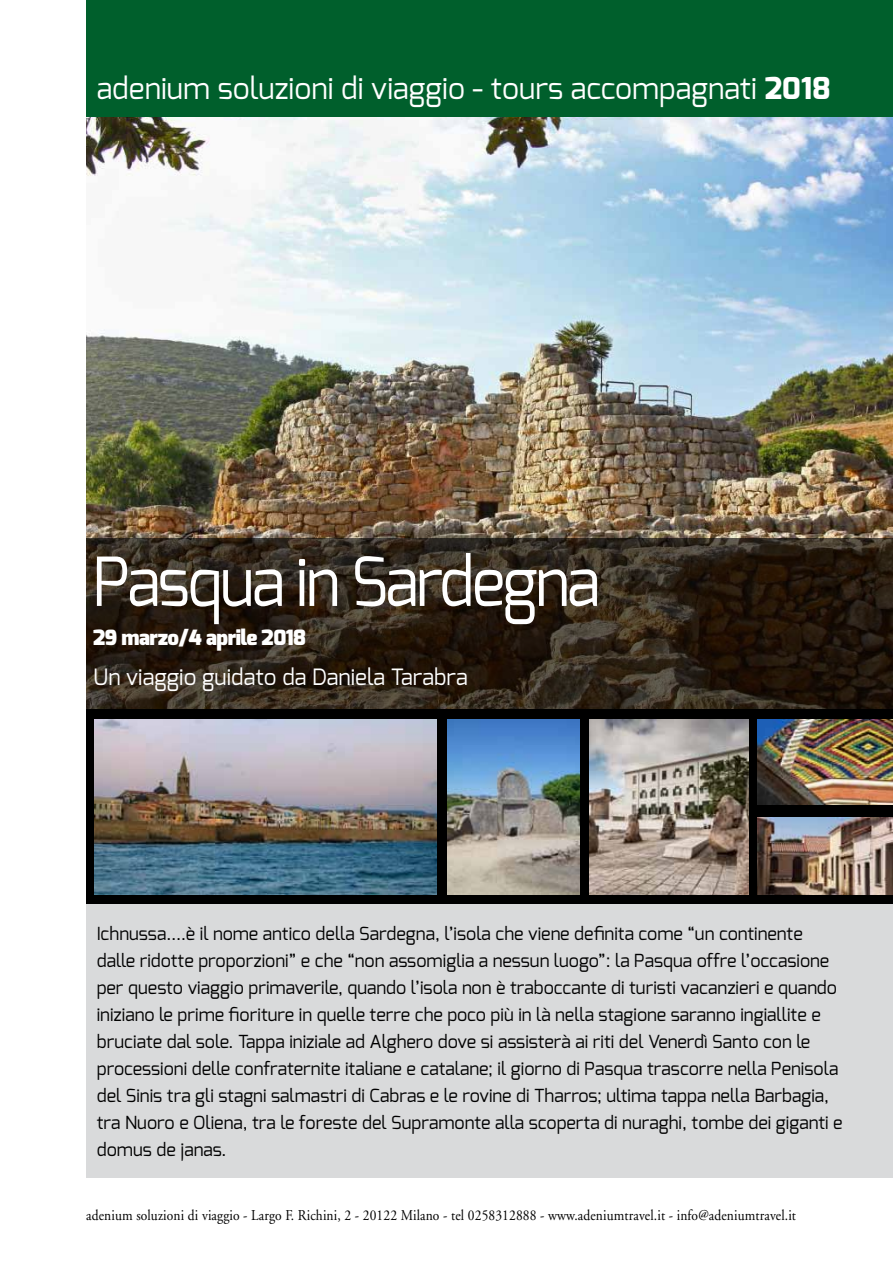
<style>
.page{position:relative;width:893px;height:1263px;background:#fff}
.page>*{position:absolute;margin:0;border:0;box-sizing:border-box;transform-origin:0 0}
.t1{font:67.5px "Exo";letter-spacing:-.04em;color:#fff;scale:.94 1}
.t2{font:30px "Exo";color:#fff}
.t3{font:22.5px "Exo";color:#fff}
.t4{font:900 21px "Exo";letter-spacing:-.025em;color:#fff}
.t5{font:18px/27px "Exo";color:#000}
.t6{font:15px "Adobe Garamond";letter-spacing:.01em;color:#000;scale:.9 1}
.s1{font-weight:800}
</style>
<div class="page">
<div style="left:86px;top:849px;width:807px;height:329px;background:#d9dadb"></div>
<img style="left:86px;top:117px;width:807px;height:421px">
<div style="left:86px;top:710px;width:807px;height:194px;background:#000"></div>
<img style="left:95px;top:719px;width:342px;height:175px">
<img style="left:447px;top:719px;width:133px;height:175px">
<img style="left:589px;top:719px;width:159px;height:175px">
<img style="left:758px;top:719px;width:135px;height:85px">
<img style="left:758px;top:817px;width:135px;height:77px">
<svg style="left:86px;top:538px;width:807px;height:172px;background:#2d2216"></svg>
<div style="left:86px;top:0;width:807px;height:117px;background:#005f2c"></div>
<h2 class="t2" style="left:97px;top:69px;width:736px">adenium soluzioni di viaggio - tours accompagnati <span class="s1">2018</span></h2>
<h1 class="t1" style="left:93px;top:538px;width:541px">Pasqua in Sardegna</h1>
<p class="t4" style="left:93px;top:624px;width:215px">29 marzo/4 aprile 2018</p>
<p class="t3" style="left:93px;top:662px;width:376px">Un viaggio guidato da Daniela Tarabra</p>
<p class="t5" style="left:97px;top:920px;width:747px">Ichnussa….è il nome antico della Sardegna, l’isola che viene definita come “un continente dalle ridotte proporzioni” e che “non assomiglia a nessun luogo”: la Pasqua offre l’occasione per questo viaggio primaverile, quando l’isola non è traboccante di turisti vacanzieri e quando iniziano le prime fioriture in quelle terre che poco più in là nella stagione saranno ingiallite e bruciate dal sole. Tappa iniziale ad Alghero dove si assisterà ai riti del Venerdì Santo con le processioni delle confraternite italiane e catalane; il giorno di Pasqua trascorre nella Penisola del Sinis tra gli stagni salmastri di Cabras e le rovine di Tharros; ultima tappa nella Barbagia, tra Nuoro e Oliena, tra le foreste del Supramonte alla scoperta di nuraghi, tombe dei giganti e domus de janas.</p>
<p class="t6" style="left:86px;top:1207px;width:790px">adenium soluzioni di viaggio - Largo F. Richini, 2 - 20122 Milano - tel 0258312888 - www.adeniumtravel.it - info@adeniumtravel.it</p>
</div>
